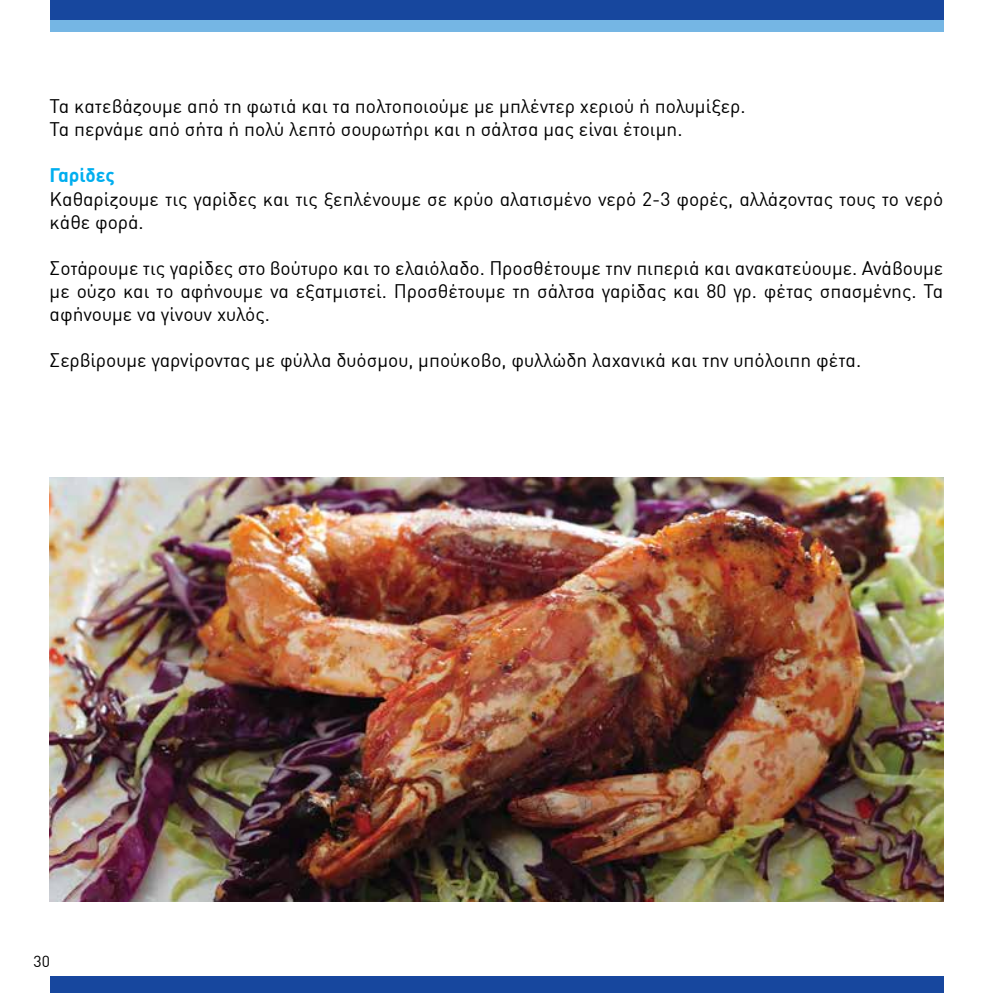
<style>
.page{position:relative;width:993px;height:993px;background:#fff}
.page>*{position:absolute;margin:0;border:0;box-sizing:border-box;transform-origin:0 0}
.t1{font:19.25px/23.1px "DIN Greek";color:#000}
.t2{font:700 19.25px "DIN Greek";color:#00aeef}
.t3{font:15.75px "DIN Greek";color:#000}
</style>
<div class="page">
<img style="left:50px;top:477px;width:893px;height:424px">
<div style="left:50px;top:975px;width:893px;height:17px;background:#17479e"></div>
<div style="left:50px;top:0;width:893px;height:31px;background:#75b6e4"></div>
<div style="left:50px;top:0;width:893px;height:19px;background:#17479e"></div>
<p class="t1" style="left:50px;top:95px;width:697px">Τα κατεβάζουμε από τη φωτιά και τα πολτοποιούμε με μπλέντερ χεριού ή πολυμίξερ.<br>Τα περνάμε από σήτα ή πολύ λεπτό σουρωτήρι και η σάλτσα μας είναι έτοιμη.</p>
<p class="t2" style="left:50px;top:164px;width:67px">Γαρίδες</p>
<p class="t1" style="left:50px;top:187px;width:894px">Καθαρίζουμε τις γαρίδες και τις ξεπλένουμε σε κρύο αλατισμένο νερό 2-3 φορές, αλλάζοντας τους το νερό κάθε φορά.</p>
<p class="t1" style="left:50px;top:256px;width:894px;text-align:justify">Σοτάρουμε τις γαρίδες στο βούτυρο και το ελαιόλαδο. Προσθέτουμε την πιπεριά και ανακατεύουμε. Ανάβουμε με ούζο και το αφήνουμε να εξατμιστεί. Προσθέτουμε τη σάλτσα γαρίδας και 80 γρ. φέτας σπασμένης. Τα αφήνουμε να γίνουν χυλός.</p>
<p class="t1" style="left:50px;top:349px;width:812px">Σερβίρουμε γαρνίροντας με φύλλα δυόσμου, μπούκοβο, φυλλώδη λαχανικά και την υπόλοιπη φέτα.</p>
<p class="t3" style="left:33px;top:951px;width:18px">30</p>
</div>
